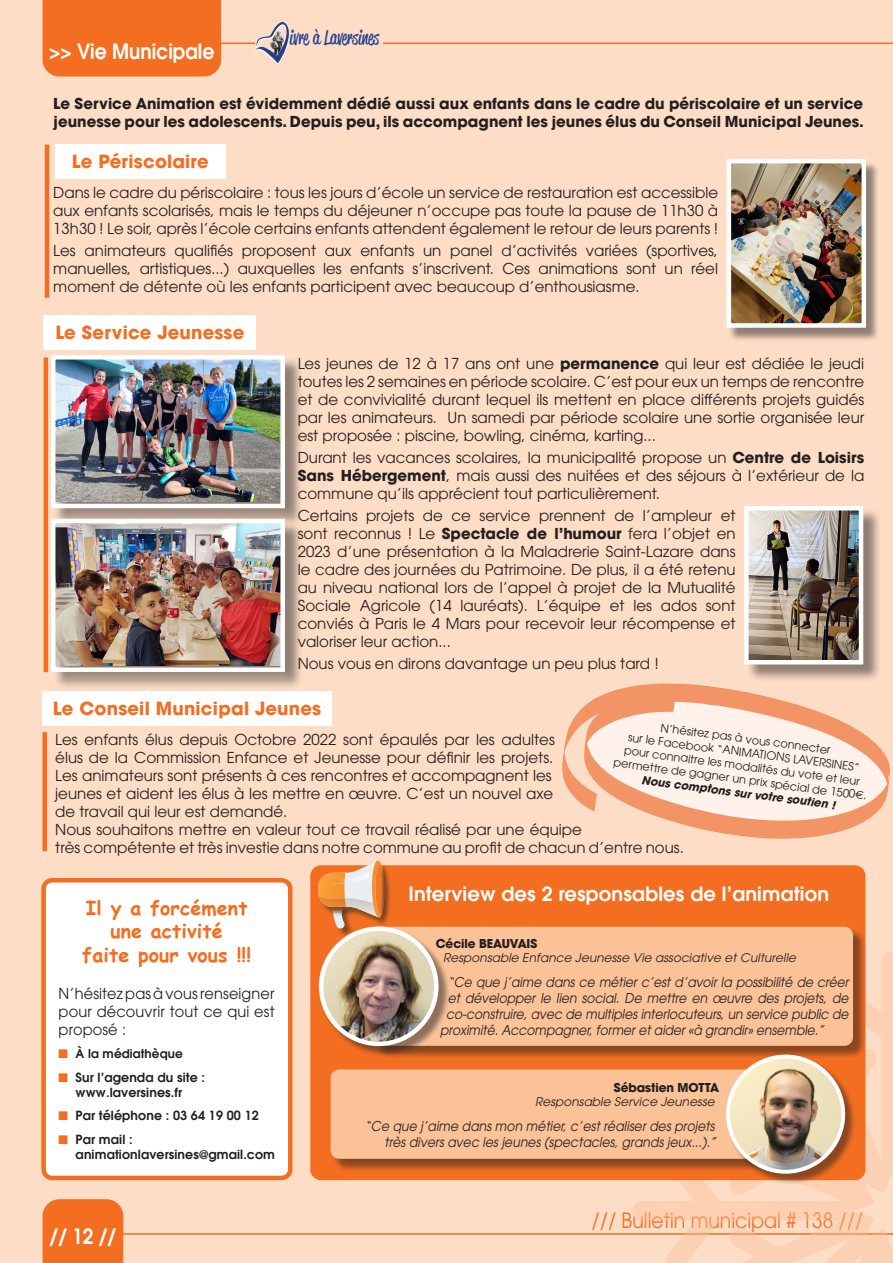
<style>
.page{position:relative;width:893px;height:1263px;background:#fdddc6}
.page>*{position:absolute;margin:0;border:0;box-sizing:border-box;transform-origin:0 0}
.t1{font:21px "ITC Avant Garde Std";color:#f36e21;scale:.9 1}
.t2{font:600 21px "ITC Avant Garde Std";color:#fff;scale:.9 1}
.t3{font:700 19.5px/23.4px "Comic Sans MS";letter-spacing:.01em;color:#f36e21;text-align:center}
.t4{font:600 19.5px "ITC Avant Garde Std";letter-spacing:.01em;color:#fff}
.t5{font:19.5px "Reklame Script";color:#253f8e}
.t6{font:700 18px "ITC Avant Garde Std";letter-spacing:.01em;color:#f36e21}
.t7{font:15px/18px "ITC Avant Garde Std";color:#231f20;text-align:justify}
.t8{font:700 15px/18px "ITC Avant Garde Std";color:#231f20}
.t9{font:italic 13.5px/16.2px "ITC Avant Garde Std";color:#231f20;text-align:right;scale:.91 1}
.t10{font:700 13.5px "Avant Garde Gothic Itc T";color:#231f20}
.t11{font:600 12.45px/15px "ITC Avant Garde Std";letter-spacing:.01em;color:#231f20;text-align:center}
.t12{font:italic 12px "ITC Avant Garde Std";letter-spacing:.01em;color:#231f20}
.t13{font:600 12px "ITC Avant Garde Std";letter-spacing:.01em;color:#231f20}
.t14{font:11.25px/13.5px "ITC Avant Garde Std";color:#231f20;text-align:center}
.s1{font-weight:700}
.s2{font-family:"Euro Sans"}
.s3{font-weight:700;font-style:italic}
.s4{color:#f36e21}
</style>
<div class="page">
<hr style="left:157px;top:43px;width:736px;height:1px;background:#f36e21">
<div style="left:255px;top:28px;width:128px;height:31px;background:#fdddc6"></div>
<div style="left:43px;top:0;width:178px;height:77px;background:#f36e21"></div>
<hr style="left:108px;top:1233px;width:785px;height:2px;background:#f36e21">
<div style="left:43px;top:1199px;width:80px;height:64px;background:#f36e21"></div>
<svg style="left:255px;top:22px;width:34px;height:43px"></svg>
<svg style="left:632px;top:951px;width:261px;height:312px;fill:#fcd1b3"></svg>
<div style="left:44px;top:880px;width:246px;height:298px;background:#fff;border-radius:9px"></div>
<div style="left:41px;top:878px;width:251px;height:302px;border:4px solid #f36e21;border-radius:9px"></div>
<div style="left:729px;top:161px;width:151px;height:181px;background:#231f20;opacity:.5"></div>
<img style="left:732px;top:164px;width:129px;height:159px">
<div style="left:727px;top:159px;width:139px;height:169px;border:4px solid #fff"></div>
<div style="left:55px;top:145px;width:170px;height:34px;background:#fff"></div>
<hr style="left:45px;top:145px;width:4px;height:153px;background:#f36e21">
<div style="left:44px;top:316px;width:212px;height:34px;background:#fff"></div>
<hr style="left:44px;top:358px;width:4px;height:314px;background:#f36e21">
<div style="left:43px;top:691px;width:289px;height:34px;background:#fff"></div>
<hr style="left:43px;top:732px;width:4px;height:119px;background:#f36e21">
<div style="left:53px;top:357px;width:250px;height:170px;background:#231f20;opacity:.5"></div>
<img style="left:56px;top:360px;width:224px;height:142px">
<div style="left:51px;top:355px;width:234px;height:153px;border:4px solid #fff"></div>
<div style="left:746px;top:508px;width:136px;height:175px;background:#231f20;opacity:.5"></div>
<img style="left:749px;top:511px;width:109px;height:148px">
<div style="left:744px;top:506px;width:119px;height:158px;border:4px solid #fff"></div>
<div style="left:53px;top:521px;width:250px;height:169px;background:#231f20;opacity:.5"></div>
<img style="left:56px;top:524px;width:224px;height:141px">
<div style="left:51px;top:519px;width:234px;height:153px;border:4px solid #fff"></div>
<svg style="left:562px;top:668px;width:320px;height:171px"></svg>
<svg style="left:580px;top:689px;width:310px;height:147px;fill:#fef2ea"></svg>
<div style="left:313px;top:867px;width:550px;height:311px;background:#f36e21;border-radius:9px"></div>
<div style="left:310px;top:865px;width:555px;height:315px;border:4px solid #f36e21;border-radius:9px"></div>
<div style="left:376px;top:866px;width:16px;height:57px;background:#231f20;opacity:.5"></div>
<svg style="left:318px;top:861px;width:67px;height:67px"></svg>
<div style="left:376px;top:928px;width:490px;height:131px;background:#231f20;opacity:.5"></div>
<div style="left:374px;top:927px;width:479px;height:119px;background:#fbc197;border-radius:9px"></div>
<div style="left:320px;top:928px;width:130px;height:129px;background:#231f20;opacity:.5"></div>
<img style="left:321px;top:929px;width:115px;height:115px;border-radius:58px">
<div style="left:319px;top:926px;width:120px;height:120px;border:4px solid #fff;border-radius:50%"></div>
<div style="left:332px;top:1071px;width:465px;height:101px;background:#231f20;opacity:.5"></div>
<div style="left:331px;top:1069px;width:453px;height:90px;background:#fbc197;border-radius:9px"></div>
<div style="left:727px;top:1056px;width:129px;height:129px;background:#231f20;opacity:.5"></div>
<img style="left:728px;top:1056px;width:115px;height:116px;border-radius:58px">
<div style="left:726px;top:1054px;width:119px;height:120px;border:4px solid #fff;border-radius:50%"></div>
<h1 class="t2" style="left:49px;top:38px;width:185px">&gt;&gt; Vie Municipale</h1>
<h2 class="t5" style="left:290px;top:24px;width:91px">ivre à Laversines</h2>
<p class="t8" style="left:53px;top:94px;width:812px">Le Service Animation est évidemment dédié aussi aux enfants dans le cadre du périscolaire et un service jeunesse pour les adolescents. Depuis peu, ils accompagnent les jeunes élus du Conseil Municipal Jeunes.</p>
<p class="t6" style="left:72px;top:150px;width:138px">Le Périscolaire</p>
<p class="t7" style="left:53px;top:184px;width:666px">Dans le cadre du périscolaire : tous les jours d’école un service de restauration est accessible aux enfants scolarisés, mais le temps du déjeuner n’occupe pas toute la pause de 11h30 à 13h30 ! Le soir, après l’école certains enfants attendent également le retour de leurs parents !</p>
<p class="t7" style="left:53px;top:242px;width:666px">Les animateurs qualifiés proposent aux enfants un panel d’activités variées (sportives, manuelles, artistiques...) auxquelles les enfants s’inscrivent. Ces animations sont un réel moment de détente où les enfants participent avec beaucoup d’enthousiasme.</p>
<p class="t6" style="left:55px;top:321px;width:191px">Le Service Jeunesse</p>
<p class="t7" style="left:298px;top:354px;width:568px">Les jeunes de 12 à 17 ans ont une <span class="s1">permanence</span> qui leur est dédiée le jeudi toutes les 2 semaines en période scolaire. C’est pour eux un temps de rencontre et de convivialité durant lequel ils mettent en place différents projets guidés par les animateurs. Un samedi par période scolaire une sortie organisée leur est proposée : piscine, bowling, cinéma, karting...</p>
<p class="t7" style="left:298px;top:448px;width:568px">Durant les vacances scolaires, la municipalité propose un <span class="s1">Centre de Loisirs Sans Hébergement</span>, mais aussi des nuitées et des séjours à l’extérieur de la commune qu’ils apprécient tout particulièrement.</p>
<p class="t7" style="left:298px;top:506px;width:439px">Certains projets de ce service prennent de l’ampleur et sont reconnus ! Le <span class="s1">Spectacle de l’humour</span> fera l’objet en 2023 d’une présentation à la Maladrerie Saint-Lazare dans le cadre des journées du Patrimoine. De plus, il a été retenu au niveau national lors de l’appel à projet de la Mutualité Sociale Agricole (14 lauréats). L’équipe et les ados sont conviés à Paris le 4 Mars pour recevoir leur récompense et valoriser leur action...</p>
<p class="t7" style="left:298px;top:655px;width:363px">Nous vous en dirons davantage un peu plus tard !</p>
<p class="t6" style="left:53px;top:696px;width:270px">Le Conseil Municipal Jeunes</p>
<p class="t14" style="left:621px;top:714px;width:257px;rotate:8deg">N’hésitez pas à vous connecter<br>sur le Facebook “ANIMATIONS LAVERSINES” pour connaitre les modalités du vote et leur permettre de gagner un prix spécial de 1500<span class="s2">e</span>.<br><span class="s3">Nous comptons sur votre soutien !</span></p>
<p class="t7" style="left:55px;top:730px;width:630px;text-align:left">Les enfants élus depuis Octobre 2022 sont épaulés par les adultes<br>élus de la Commission Enfance et Jeunesse pour définir les projets.<br>Les animateurs sont présents à ces rencontres et accompagnent les<br>jeunes et aident les élus à les mettre en œuvre. C’est un nouvel axe<br>de travail qui leur est demandé.<br>Nous souhaitons mettre en valeur tout ce travail réalisé par une équipe<br>très compétente et très investie dans notre commune au profit de chacun d’entre nous.</p>
<h2 class="t3" style="left:82px;top:895px;width:170px">Il y a forcément une activité<br>faite pour vous !!!</h2>
<p class="t7" style="left:59px;top:984px;width:218px">N’hésitez pas à vous renseigner pour découvrir tout ce qui est proposé :</p>
<p class="t13" style="left:59px;top:1046px;width:126px"><span class="s4">■</span> À la médiathèque</p>
<p class="t11" style="left:59px;top:1069px;width:148px"><span class="s4">■</span> Sur l’agenda du site : www.laversines.fr</p>
<p class="t11" style="left:59px;top:1108px;width:202px"><span class="s4">■</span> Par téléphone : 03 64 19 00 12</p>
<p class="t11" style="left:76px;top:1132px;width:201px;text-align:left;text-indent:-17px"><span class="s4">■</span> Par mail : animationlaversines@gmail.com</p>
<h1 class="t2" style="left:50px;top:1222px;width:75px">// 12 //</h1>
<h2 class="t4" style="left:408px;top:881px;width:422px">Interview des 2 responsables de l’animation</h2>
<p class="t10" style="left:436px;top:935px;width:103px">Cécile BEAUVAIS</p>
<p class="t12" style="left:443px;top:950px;width:354px">Responsable Enfance Jeunesse Vie associative et Culturelle</p>
<p class="t9" style="left:448px;top:973px;width:442px">“Ce que j’aime dans ce métier c’est d’avoir la possibilité de créer</p>
<p class="t9" style="left:448px;top:990px;width:442px">et développer le lien social. De mettre en œuvre des projets, de</p>
<p class="t9" style="left:446px;top:1006px;width:444px">co-construire, avec de multiples interlocuteurs, un service public de</p>
<p class="t9" style="left:440px;top:1022px;width:423px">proximité. Accompagner, former et aider «à grandir» ensemble.”</p>
<p class="t10" style="left:614px;top:1079px;width:107px">Sébastien MOTTA</p>
<p class="t12" style="left:535px;top:1094px;width:181px">Responsable Service Jeunesse</p>
<p class="t9" style="left:365px;top:1117px;width:388px">“Ce que j’aime dans mon métier, c’est réaliser des projets très divers avec les jeunes (spectacles, grands jeux...).”</p>
<h1 class="t1" style="left:592px;top:1207px;width:303px">/// Bulletin municipal # 138 ///</h1>
</div>
